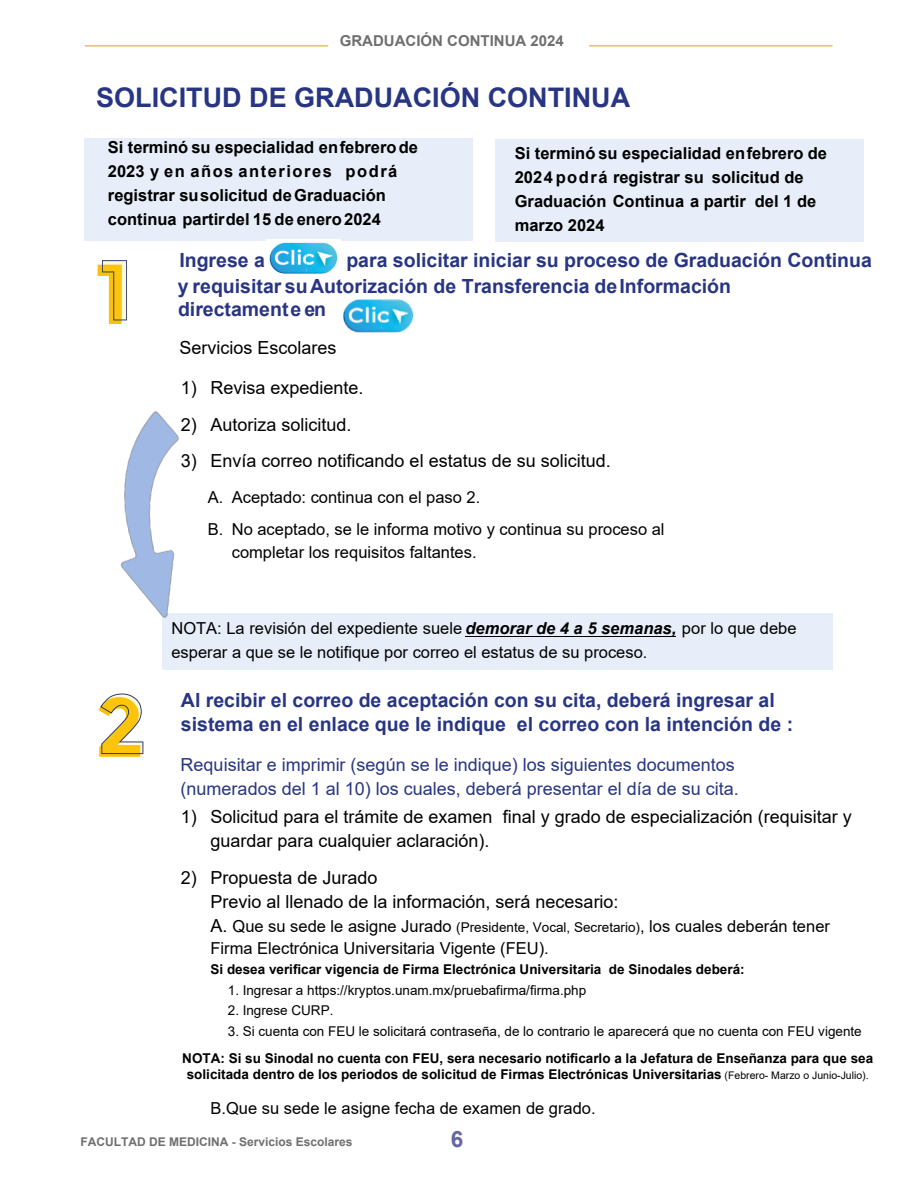
<style>
.page{position:relative;width:918px;height:1188px;background:#fff}
.page>*{position:absolute;margin:0;border:0;box-sizing:border-box;transform-origin:0 0}
.t1{font:700 27px "Arial";color:#283583}
.t2{font:700 22.5px "Arial";color:#6565a4}
.t3{font:700 19.5px/24px "Arial";color:#283583}
.t4{font:18px/24px "Arial";color:#000}
.t5{font:18px/24px "Arial";color:#283583}
.t6{font:16.5px/32.5px "Arial";color:#000}
.t7{font:700 16.5px/24px "Arial";color:#000}
.t8{font:700 15px "Arial";color:#706f6f}
.t9{font:700 13.5px/16.2px "Arial";color:#000;text-align:center}
.t10{font:13.5px "Arial";color:#000}
.t11{font:700 12px "Arial";color:#706f6f}
.s1{font-weight:700;font-style:italic}
.s2{font-size:18px}
.s3{font-size:13.5px}
.s4{font-weight:400;font-size:10.5px}
</style>
<div class="page">
<div style="left:85px;top:139px;width:388px;height:102px;background:#e7eef9"></div>
<hr style="left:85px;top:45px;width:243px;height:1px;background:#d7a500">
<hr style="left:589px;top:45px;width:244px;height:1px;background:#d7a500">
<div style="left:495px;top:140px;width:369px;height:102px;background:#e7eef9"></div>
<div style="left:163px;top:613px;width:670px;height:57px;background:#e7eef9"></div>
<svg style="left:98px;top:260px;width:29px;height:64px"></svg>
<svg style="left:98px;top:693px;width:45px;height:64px"></svg>
<hr style="left:466px;top:637px;width:210px;height:1px;background:#000">
<img style="left:266px;top:239px;width:74px;height:35px">
<img style="left:343px;top:299px;width:71px;height:34px">
<img style="left:120px;top:411px;width:59px;height:216px">
<p class="t8" style="left:340px;top:30px;width:226px">GRADUACIÓN CONTINUA 2024</p>
<h1 class="t1" style="left:96px;top:78px;width:535px">SOLICITUD DE GRADUACIÓN CONTINUA</h1>
<p class="t7" style="left:108px;top:136px;width:312px">Si terminó su especialidad en febrero de 2023 y en años anteriores podrá registrar su solicitud de Graduación continua partir del 15 de enero 2024</p>
<p class="t7" style="left:515px;top:141px;width:314px">Si terminó su especialidad en febrero de<br>2024 podrá registrar su solicitud de<br>Graduación Continua a partir del 1 de marzo 2024</p>
<p class="t3" style="left:178px;top:247px;width:696px;line-height:25.8px;text-indent:169px">para solicitar iniciar su proceso de Graduación Continua y requisitar su Autorización de Transferencia de Información</p>
<p class="t3" style="left:178px;top:297px;width:150px">directamente en</p>
<p class="t4" style="left:179px;top:336px;width:159px">Servicios Escolares</p>
<p class="t3" style="left:179px;top:248px;width:87px">Ingrese a</p>
<p class="t4" style="left:181px;top:375px;width:184px">1) Revisa expediente.</p>
<p class="t4" style="left:181px;top:412px;width:172px">2) Autoriza solicitud.</p>
<p class="t4" style="left:181px;top:449px;width:431px">3) Envía correo notificando el estatus de su solicitud.</p>
<p class="t6" style="left:208px;top:481px;width:458px">A. Aceptado: continua con el paso 2.<br>B. No aceptado, se le informa motivo y continua su proceso al</p>
<p class="t6" style="left:232px;top:536px;width:246px">completar los requisitos faltantes.</p>
<p class="t6" style="left:171px;top:616px;width:627px;line-height:24px">NOTA: La revisión del expediente suele <span class="s1">demorar de 4 a 5 semanas,</span> por lo que debe esperar a que se le notifique por correo el estatus de su proceso.</p>
<p class="t3" style="left:181px;top:688px;width:614px">Al recibir el correo de aceptación con su cita, deberá ingresar al sistema en el enlace que le indique el correo con la intención de :</p>
<p class="t5" style="left:181px;top:753px;width:560px">Requisitar e imprimir (según se le indique) los siguientes documentos (numerados del 1 al 10) los cuales, deberá presentar el día de su cita.</p>
<p class="t4" style="left:211px;top:805px;width:643px;text-indent:-30px">1) Solicitud para el trámite de examen final y grado de especialización (requisitar y guardar para cualquier aclaración).</p>
<p class="t4" style="left:211px;top:865px;width:410px;text-indent:-30px">2) Propuesta de Jurado<br>Previo al llenado de la información, será necesario:</p>
<p class="t6" style="left:211px;top:915px;width:621px;line-height:22.6px"><span class="s2">A.</span> Que su sede le asigne Jurado <span class="s3">(Presidente, Vocal, Secretario)</span>, los cuales deberán tener<br>Firma Electrónica Universitaria Vigente (FEU).</p>
<p class="t9" style="left:211px;top:961px;width:536px">Si desea verificar vigencia de Firma Electrónica Universitaria de Sinodales deberá:</p>
<p class="t10" style="left:228px;top:981px;width:360px">1. Ingresar a https://kryptos.unam.mx/pruebafirma/firma.php</p>
<p class="t10" style="left:228px;top:1001px;width:107px">2. Ingrese CURP.</p>
<p class="t10" style="left:228px;top:1022px;width:635px">3. Si cuenta con FEU le solicitará contraseña, de lo contrario le aparecerá que no cuenta con FEU vigente</p>
<p class="t9" style="left:182px;top:1050px;width:692px">NOTA: Si su Sinodal no cuenta con FEU, sera necesario notificarlo a la Jefatura de Enseñanza para que sea solicitada dentro de los periodos de solicitud de Firmas Electrónicas Universitarias <span class="s4">(Febrero- Marzo o Junio-Julio).</span></p>
<p class="t6" style="left:211px;top:1092px;width:387px">B.Que su sede le asigne fecha de examen de grado.</p>
<p class="t11" style="left:81px;top:1134px;width:274px">FACULTAD DE MEDICINA - Servicios Escolares</p>
<h2 class="t2" style="left:451px;top:1123px;width:14px">6</h2>
</div>
